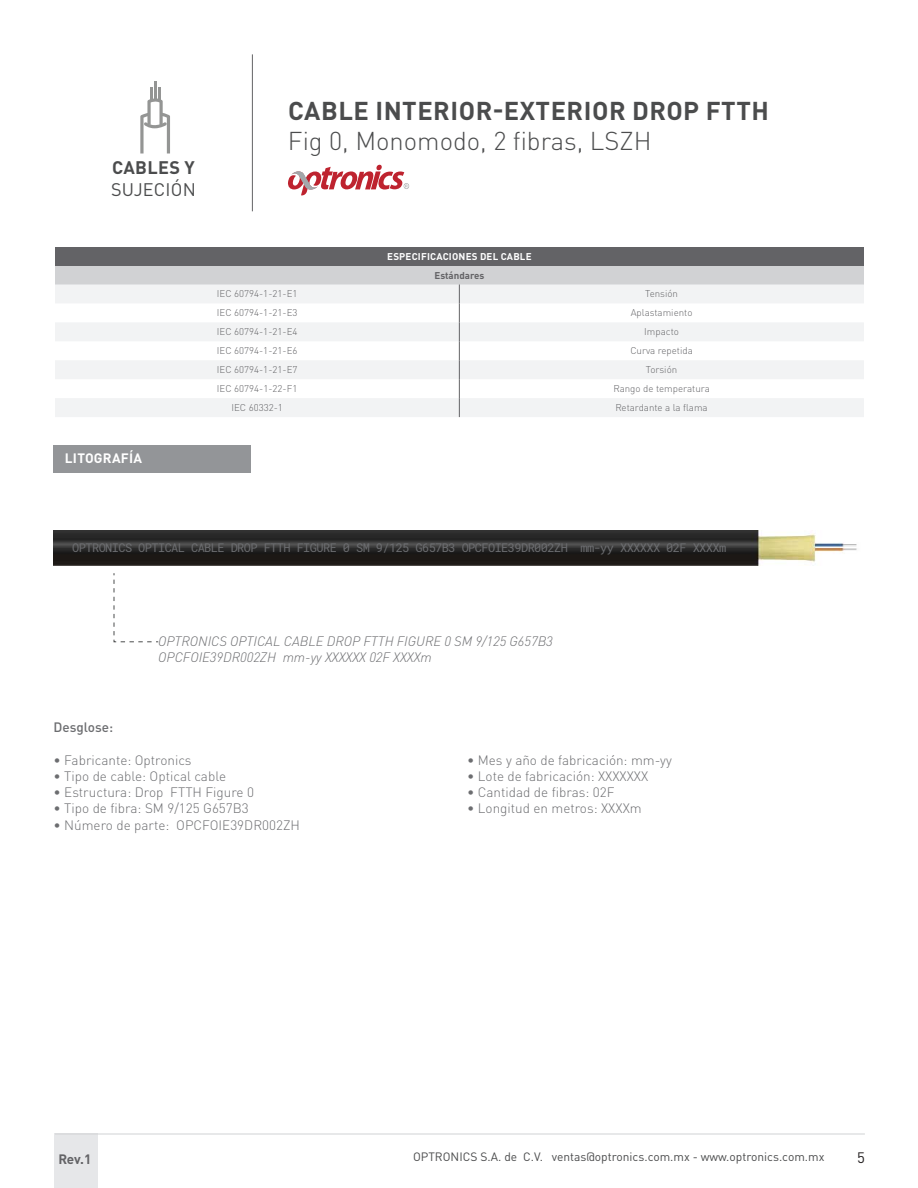
<style>
.page{position:relative;width:918px;height:1188px;background:#fff}
.page>*{position:absolute;margin:0;border:0;box-sizing:border-box;transform-origin:0 0}
.t1{font:700 25.5px "DIN Pro";letter-spacing:.02em;color:#4b4c4d}
.t2{font:300 25.5px "DIN Pro";color:#4b4c4d}
.t3{font:18px "DIN Pro";letter-spacing:.01em;color:#4b4c4d}
.t4{font:700 18px "DIN Pro";letter-spacing:.02em;color:#4b4c4d}
.t5{font:15px "DIN Pro";color:#231f20}
.t6{font:300 13.5px "DIN Pro";color:#6c6d70}
.t7{font:italic 300 13.5px/16.2px "DIN Pro";color:#6c6d70}
.t8{font:700 13.5px "DIN Pro";letter-spacing:.02em;color:#fff}
.t9{font:500 13.5px "DIN Pro";color:#6c6d70}
.t10{font:700 13.5px "DIN Pro";color:#636366}
.t11{font:12px "Roboto Mono";letter-spacing:-.05em;color:#6c6d70}
.t12{font:12px "DIN Pro";color:#4b4c4d}
.t13{font:300 9.75px "DIN Pro";color:#636366}
.t14{font:700 9.75px "DIN Pro";letter-spacing:.02em;color:#fff}
.t15{font:700 9.75px "DIN Pro";color:#636366}
</style>
<div class="page">
<div style="left:54px;top:1134px;width:44px;height:54px;background:#e6e7e9"></div>
<hr style="left:55px;top:1134px;width:810px;height:1px;background:#d1d2d4">
<hr style="left:252px;top:54px;width:1px;height:157px;background:#636366">
<svg style="left:288px;top:165px;width:121px;height:30px"></svg>
<hr style="left:154px;top:82px;width:3px;height:18px;background:#949594">
<svg style="left:140px;top:87px;width:30px;height:67px"></svg>
<div style="left:55px;top:247px;width:809px;height:19px;background:#636366"></div>
<div style="left:55px;top:266px;width:809px;height:18px;background:#d1d2d4"></div>
<svg style="left:55px;top:284px;width:809px;height:133px;fill:#f2f3f4"></svg>
<svg style="left:459px;top:284px;width:1px;height:133px"></svg>
<div style="left:53px;top:445px;width:197px;height:27px;background:#939598"></div>
<img style="left:53px;top:530px;width:804px;height:35px">
<svg style="left:113px;top:573px;width:46px;height:70px"></svg>
<h2 class="t4" style="left:112px;top:153px;width:84px">CABLES Y</h2>
<h2 class="t3" style="left:111px;top:177px;width:86px">SUJECIÓN</h2>
<p class="t8" style="left:65px;top:447px;width:79px">LITOGRAFÍA</p>
<h1 class="t1" style="left:288px;top:89px;width:482px">CABLE INTERIOR-EXTERIOR DROP FTTH</h1>
<h1 class="t2" style="left:288px;top:121px;width:365px">Fig 0, Monomodo, 2 fibras, LSZH</h1>
<p class="t14" style="left:387px;top:248px;width:146px">ESPECIFICACIONES DEL CABLE</p>
<p class="t15" style="left:435px;top:267px;width:51px">Estándares</p>
<p class="t13" style="left:217px;top:286px;width:82px">IEC 60794-1-21-E1</p>
<p class="t13" style="left:645px;top:286px;width:34px">Tensión</p>
<p class="t13" style="left:217px;top:305px;width:82px">IEC 60794-1-21-E3</p>
<p class="t13" style="left:631px;top:305px;width:63px">Aplastamiento</p>
<p class="t13" style="left:217px;top:324px;width:82px">IEC 60794-1-21-E4</p>
<p class="t13" style="left:644px;top:324px;width:36px">Impacto</p>
<p class="t13" style="left:217px;top:343px;width:82px">IEC 60794-1-21-E6</p>
<p class="t13" style="left:630px;top:343px;width:64px">Curva repetida</p>
<p class="t13" style="left:217px;top:362px;width:82px">IEC 60794-1-21-E7</p>
<p class="t13" style="left:646px;top:362px;width:33px">Torsión</p>
<p class="t13" style="left:217px;top:381px;width:82px">IEC 60794-1-22-F1</p>
<p class="t13" style="left:613px;top:381px;width:98px">Rango de temperatura</p>
<p class="t13" style="left:231px;top:400px;width:53px">IEC 60332-1</p>
<p class="t13" style="left:616px;top:400px;width:94px">Retardante a la flama</p>
<p class="t11" style="left:72px;top:539px;width:656px">OPTRONICS OPTICAL CABLE DROP FTTH FIGURE 0 SM 9/125 G657B3 OPCFOIE39DR002ZH mm-yy XXXXXX 02F XXXXm</p>
<p class="t7" style="left:158px;top:632px;width:396px">OPTRONICS OPTICAL CABLE DROP FTTH FIGURE 0 SM 9/125 G657B3<br>OPCFOIE39DR002ZH mm-yy XXXXXX 02F XXXXm</p>
<p class="t9" style="left:53px;top:717px;width:61px">Desglose:</p>
<p class="t6" style="left:53px;top:749px;width:140px">• Fabricante: Optronics</p>
<p class="t6" style="left:53px;top:766px;width:174px">• Tipo de cable: Optical cable</p>
<p class="t6" style="left:53px;top:782px;width:202px">• Estructura: Drop FTTH Figure 0</p>
<p class="t6" style="left:53px;top:798px;width:197px">• Tipo de fibra: SM 9/125 G657B3</p>
<p class="t6" style="left:53px;top:814px;width:248px">• Número de parte: OPCFOIE39DR002ZH</p>
<p class="t6" style="left:467px;top:749px;width:206px">• Mes y año de fabricación: mm-yy</p>
<p class="t6" style="left:467px;top:766px;width:183px">• Lote de fabricación: XXXXXXX</p>
<p class="t6" style="left:467px;top:782px;width:149px">• Cantidad de fibras: 02F</p>
<p class="t6" style="left:467px;top:798px;width:176px">• Longitud en metros: XXXXm</p>
<p class="t10" style="left:58px;top:1148px;width:34px">Rev.1</p>
<p class="t12" style="left:413px;top:1149px;width:413px">OPTRONICS S.A. de C.V. ventas@optronics.com.mx - www.optronics.com.mx</p>
<p class="t5" style="left:857px;top:1148px;width:9px">5</p>
</div>
